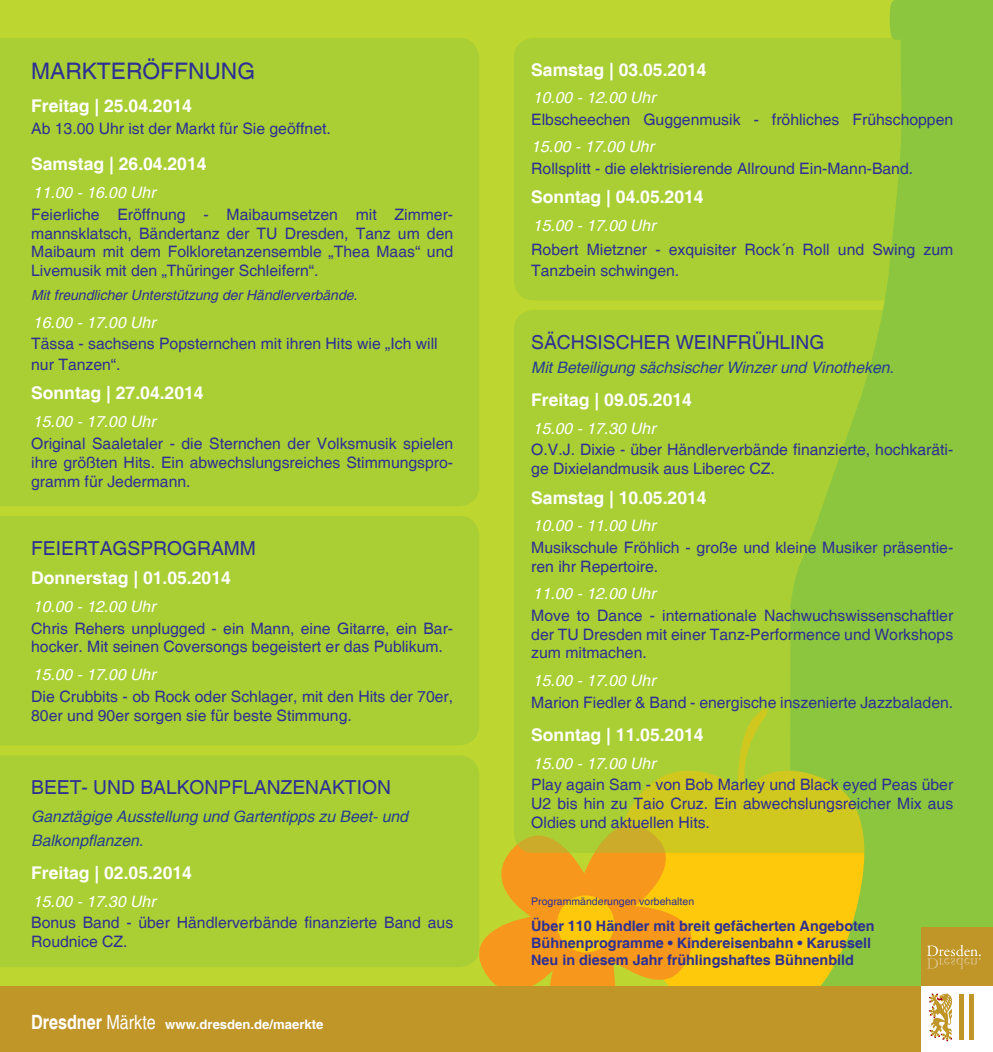
<style>
.page{position:relative;width:993px;height:1052px;background:#fff}
.page>*{position:absolute;margin:0;border:0;box-sizing:border-box;transform-origin:0 0}
.t1{font:22.75px "Helvetica";color:#2e3092}
.t2{font:19.25px "Helvetica";color:#2e3092}
.t3{font:700 17.5px "Helvetica";color:#fff}
.t4{font:15.75px/18.9px "Helvetica";color:#2e3092}
.t5{font:italic 15.75px "Helvetica";color:#fff}
.t6{font:italic 15.75px/24.2px "Helvetica";color:#253f8e}
.t7{font:700 14.35px/17.2px "Helvetica";color:#2e3092}
.t8{font:italic 14px "Helvetica";color:#2e3092}
.t9{font:700 13.12px "Helvetica";color:#fff}
.t10{font:10.5px "Helvetica";color:#2e3092}
.s1{font-stretch:condensed;font-size:19.6px}
.s2{font-weight:400;font-stretch:condensed;font-size:19.6px}
</style>
<div class="page">
<div style="left:0;top:0;width:788px;height:986px;background:#bed630"></div>
<svg style="left:788px;top:0;width:204px;height:986px;background:#97c93a"></svg>
<svg style="left:707px;top:853px;width:176px;height:133px;background:#e8c714"></svg>
<svg style="left:455px;top:804px;width:252px;height:182px;background:#eead1c"></svg>
<div style="left:0;top:38px;width:479px;height:468px;background:#a9cf35"></div>
<div style="left:0;top:755px;width:479px;height:212px;background:#a9cf35"></div>
<svg style="left:513px;top:310px;width:479px;height:543px;background:#a1cb36"></svg>
<svg style="left:513px;top:38px;width:479px;height:262px;background:#a3cd36"></svg>
<div style="left:0;top:516px;width:479px;height:229px;background:#a9cf35"></div>
<div style="left:0;top:986px;width:992px;height:66px;background:#c09629"></div>
<div style="left:921px;top:926px;width:71px;height:60px;background:#c09629"></div>
<div style="left:921px;top:986px;width:71px;height:66px;background:#fff"></div>
<div style="left:958px;top:994px;width:5px;height:45px;background:#c09629"></div>
<div style="left:968px;top:994px;width:5px;height:45px;background:#c09629"></div>
<svg style="left:929px;top:993px;width:22px;height:48px"></svg>
<svg style="left:927px;top:945px;width:53px;height:24px"></svg>
<h1 class="t1" style="left:31px;top:58px;width:225px">MARKTERÖFFNUNG</h1>
<p class="t3" style="left:31px;top:96px;width:162px">Freitag | 25.04.2014</p>
<p class="t4" style="left:31px;top:119px;width:301px">Ab 13.00 Uhr ist der Markt für Sie geöffnet.</p>
<p class="t3" style="left:31px;top:153px;width:177px">Samstag | 26.04.2014</p>
<p class="t5" style="left:33px;top:184px;width:124px">11.00 - 16.00 Uhr</p>
<p class="t4" style="left:31px;top:205px;width:423px;text-align:justify">Feierliche Eröffnung - Maibaumsetzen mit Zimmer&shy;mannsklatsch, Bändertanz der TU Dresden, Tanz um den Maibaum mit dem Folkloretanzensemble „Thea Maas“ und Livemusik mit den „Thüringer Schleifern“.</p>
<p class="t8" style="left:31px;top:287px;width:328px">Mit freundlicher Unterstützung der Händlerverbände.</p>
<p class="t5" style="left:33px;top:313px;width:124px">16.00 - 17.00 Uhr</p>
<p class="t4" style="left:31px;top:333px;width:408px;line-height:21px">Tässa - sachsens Popsternchen mit ihren Hits wie „Ich will nur Tanzen“.</p>
<p class="t3" style="left:31px;top:382px;width:174px">Sonntag | 27.04.2014</p>
<p class="t5" style="left:33px;top:413px;width:124px">15.00 - 17.00 Uhr</p>
<p class="t4" style="left:31px;top:434px;width:423px;text-align:justify">Original Saaletaler - die Sternchen der Volksmusik spielen ihre größten Hits. Ein abwechslungsreiches Stimmungspro&shy;gramm für Jedermann.</p>
<p class="t2" style="left:31px;top:537px;width:226px">FEIERTAGSPROGRAMM</p>
<p class="t3" style="left:31px;top:567px;width:201px">Donnerstag | 01.05.2014</p>
<p class="t5" style="left:33px;top:597px;width:124px">10.00 - 12.00 Uhr</p>
<p class="t4" style="left:31px;top:619px;width:423px">Chris Rehers unplugged - ein Mann, eine Gitarre, ein Bar&shy;hocker. Mit seinen Coversongs begeistert er das Publikum.</p>
<p class="t5" style="left:33px;top:665px;width:124px">15.00 - 17.00 Uhr</p>
<p class="t4" style="left:31px;top:687px;width:423px">Die Crubbits - ob Rock oder Schlager, mit den Hits der 70er,<br>80er und 90er sorgen sie für beste Stimmung.</p>
<p class="t2" style="left:31px;top:776px;width:361px">BEET- UND BALKONPFLANZENAKTION</p>
<p class="t6" style="left:31px;top:805px;width:378px">Ganztägige Ausstellung und Gartentipps zu Beet- und<br>Balkonpflanzen.</p>
<p class="t3" style="left:31px;top:862px;width:162px">Freitag | 02.05.2014</p>
<p class="t5" style="left:33px;top:892px;width:124px">15.00 - 17.30 Uhr</p>
<p class="t4" style="left:31px;top:914px;width:423px">Bonus Band - über Händlerverbände finanzierte Band aus<br>Roudnice CZ.</p>
<p class="t9" style="left:31px;top:1016px;width:294px"><span class="s1">Dresdner</span> <span class="s2">Märkte</span> www.dresden.de/maerkte</p>
<p class="t3" style="left:531px;top:59px;width:177px">Samstag | 03.05.2014</p>
<p class="t5" style="left:533px;top:89px;width:124px">10.00 - 12.00 Uhr</p>
<p class="t4" style="left:531px;top:110px;width:423px">Elbscheechen Guggenmusik - fröhliches Frühschoppen</p>
<p class="t5" style="left:531px;top:138px;width:124px">15.00 - 17.00 Uhr</p>
<p class="t4" style="left:531px;top:159px;width:383px">Rollsplitt - die elektrisierende Allround Ein-Mann-Band.</p>
<p class="t3" style="left:531px;top:186px;width:174px">Sonntag | 04.05.2014</p>
<p class="t5" style="left:533px;top:216px;width:124px">15.00 - 17.00 Uhr</p>
<p class="t4" style="left:531px;top:239px;width:423px;line-height:21px">Robert Mietzner - exquisiter Rock´n Roll und Swing zum<br>Tanzbein schwingen.</p>
<p class="t2" style="left:531px;top:331px;width:295px">SÄCHSISCHER WEINFRÜHLING</p>
<p class="t6" style="left:531px;top:356px;width:364px">Mit Beteiligung sächsischer Winzer und Vinotheken.</p>
<p class="t3" style="left:531px;top:389px;width:162px">Freitag | 09.05.2014</p>
<p class="t5" style="left:533px;top:419px;width:124px">15.00 - 17.30 Uhr</p>
<p class="t4" style="left:531px;top:441px;width:423px">O.V.J. Dixie - über Händlerverbände finanzierte, hochkaräti&shy;ge Dixielandmusik aus Liberec CZ.</p>
<p class="t3" style="left:531px;top:487px;width:177px">Samstag | 10.05.2014</p>
<p class="t5" style="left:533px;top:516px;width:124px">10.00 - 11.00 Uhr</p>
<p class="t4" style="left:531px;top:538px;width:423px">Musikschule Fröhlich - große und kleine Musiker präsentie&shy;ren ihr Repertoire.</p>
<p class="t5" style="left:533px;top:584px;width:124px">11.00 - 12.00 Uhr</p>
<p class="t4" style="left:531px;top:606px;width:423px;text-align:justify">Move to Dance - internationale Nachwuchswissenschaftler der TU Dresden mit einer Tanz-Performence und Workshops zum mitmachen.</p>
<p class="t5" style="left:533px;top:672px;width:124px">15.00 - 17.00 Uhr</p>
<p class="t4" style="left:531px;top:693px;width:423px">Marion Fiedler &amp; Band - energische inszenierte Jazzbaladen.</p>
<p class="t3" style="left:531px;top:724px;width:174px">Sonntag | 11.05.2014</p>
<p class="t5" style="left:533px;top:754px;width:124px">15.00 - 17.00 Uhr</p>
<p class="t4" style="left:531px;top:776px;width:423px;text-align:justify">Play again Sam - von Bob Marley und Black eyed Peas über U2 bis hin zu Taio Cruz. Ein abwechslungsreicher Mix aus Oldies und aktuellen Hits.</p>
<p class="t10" style="left:531px;top:895px;width:164px">Programmänderungen vorbehalten</p>
<p class="t7" style="left:531px;top:918px;width:345px">Über 110 Händler mit breit gefächerten Angeboten<br>Bühnenprogramme • Kindereisenbahn • Karussell<br>Neu in diesem Jahr frühlingshaftes Bühnenbild</p>
</div>
